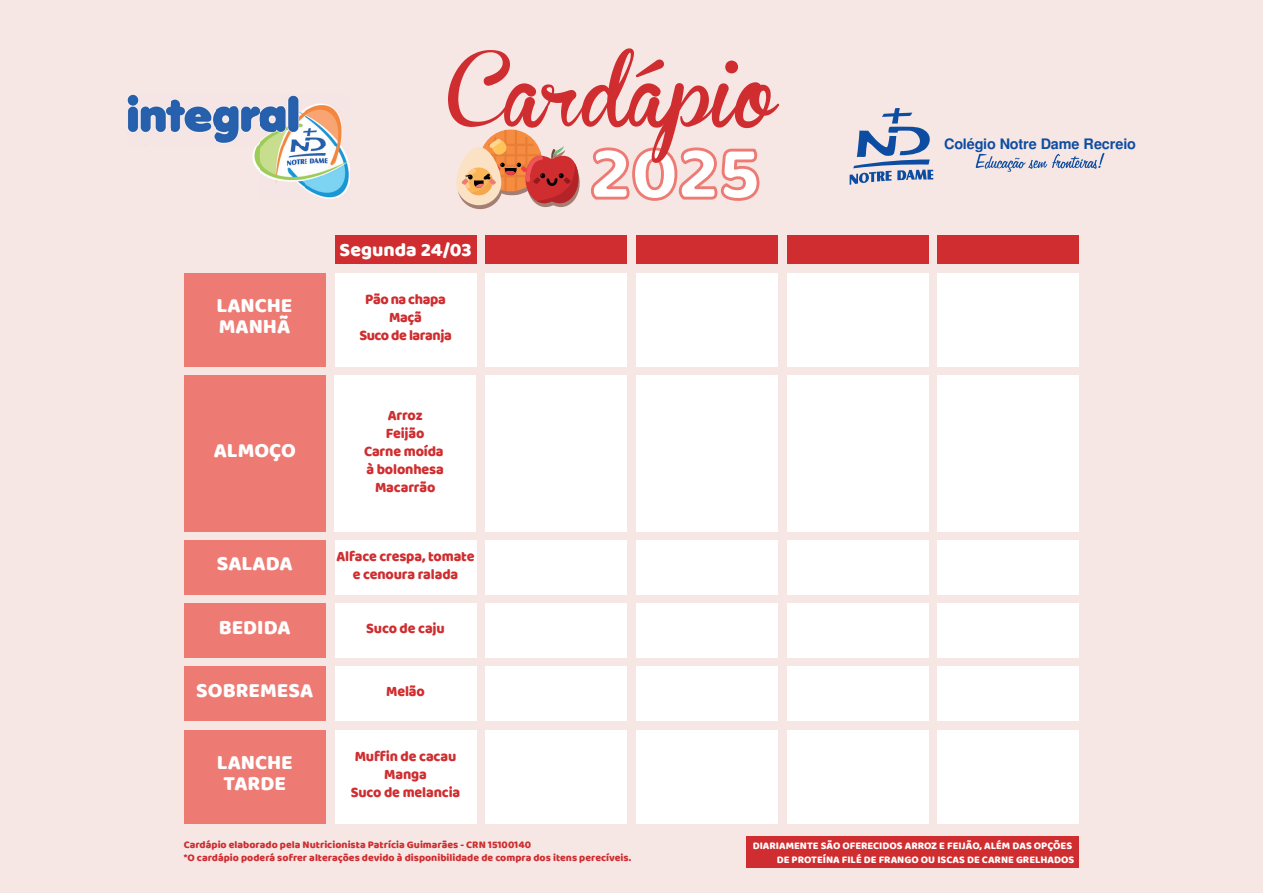
<style>
.page{position:relative;width:1263px;height:893px;background:#f6e7e5}
.page>*{position:absolute;margin:0;border:0;box-sizing:border-box;transform-origin:0 0}
.t1{font:78.9px "Baloo";color:#fff}
.t2{font:72.9px "Brannboll Fet";color:#cf2d2f}
.t3{font:21px/21px "Baloo";color:#fff}
.t4{font:19.5px "Baloo";color:#fff}
.t5{font:15px/18px "Baloo";letter-spacing:-.01em;color:#cf2d2f;text-align:center;scale:.95 1}
.t6{font:15px/18px "Baloo";letter-spacing:-.03em;color:#cf2d2f;text-align:center;scale:.95 1}
.t7{font:700 14.4px "Free Sans";letter-spacing:-.01em;color:#0d4da1}
.t8{font:10.5px/13.5px "Baloo";color:#cf2d2f}
.t9{font:10.5px/13.5px "Baloo";color:#fff;text-align:right}
</style>
<div class="page">
<div style="left:747px;top:836px;width:332px;height:32px;background:#cf2d2f"></div>
<img style="left:127px;top:95px;width:223px;height:103px">
<svg style="left:850px;top:108px;width:83px;height:77px"></svg>
<svg style="left:976px;top:153px;width:128px;height:19px"></svg>
<div style="left:184px;top:540px;width:142px;height:54px;background:#ee7a74"></div>
<div style="left:335px;top:235px;width:141px;height:29px;background:#cf2d2f"></div>
<div style="left:485px;top:235px;width:142px;height:29px;background:#cf2d2f"></div>
<div style="left:485px;top:273px;width:142px;height:94px;background:#fff"></div>
<div style="left:636px;top:235px;width:142px;height:29px;background:#cf2d2f"></div>
<div style="left:636px;top:273px;width:142px;height:94px;background:#fff"></div>
<div style="left:787px;top:235px;width:142px;height:29px;background:#cf2d2f"></div>
<div style="left:787px;top:273px;width:142px;height:94px;background:#fff"></div>
<div style="left:937px;top:235px;width:142px;height:29px;background:#cf2d2f"></div>
<div style="left:937px;top:273px;width:142px;height:94px;background:#fff"></div>
<div style="left:184px;top:273px;width:142px;height:93px;background:#ee7a74"></div>
<div style="left:485px;top:604px;width:142px;height:54px;background:#fff"></div>
<div style="left:636px;top:604px;width:142px;height:54px;background:#fff"></div>
<div style="left:787px;top:604px;width:142px;height:54px;background:#fff"></div>
<div style="left:937px;top:604px;width:142px;height:54px;background:#fff"></div>
<div style="left:184px;top:604px;width:142px;height:54px;background:#ee7a74"></div>
<div style="left:485px;top:667px;width:142px;height:54px;background:#fff"></div>
<div style="left:636px;top:667px;width:142px;height:54px;background:#fff"></div>
<div style="left:787px;top:667px;width:142px;height:54px;background:#fff"></div>
<div style="left:937px;top:667px;width:142px;height:54px;background:#fff"></div>
<div style="left:184px;top:667px;width:142px;height:54px;background:#ee7a74"></div>
<div style="left:184px;top:376px;width:142px;height:156px;background:#ee7a74"></div>
<div style="left:335px;top:376px;width:141px;height:156px;background:#fff"></div>
<div style="left:485px;top:376px;width:141px;height:156px;background:#fff"></div>
<div style="left:636px;top:376px;width:141px;height:156px;background:#fff"></div>
<div style="left:787px;top:376px;width:141px;height:156px;background:#fff"></div>
<div style="left:938px;top:376px;width:141px;height:156px;background:#fff"></div>
<div style="left:636px;top:730px;width:142px;height:93px;background:#fff"></div>
<div style="left:787px;top:730px;width:142px;height:93px;background:#fff"></div>
<div style="left:937px;top:730px;width:142px;height:93px;background:#fff"></div>
<div style="left:485px;top:730px;width:142px;height:93px;background:#fff"></div>
<div style="left:184px;top:730px;width:142px;height:93px;background:#ee7a74"></div>
<div style="left:335px;top:273px;width:141px;height:94px;background:#fff"></div>
<div style="left:335px;top:604px;width:141px;height:54px;background:#fff"></div>
<div style="left:485px;top:541px;width:142px;height:54px;background:#fff"></div>
<div style="left:636px;top:541px;width:142px;height:54px;background:#fff"></div>
<div style="left:787px;top:541px;width:142px;height:54px;background:#fff"></div>
<div style="left:937px;top:541px;width:142px;height:54px;background:#fff"></div>
<div style="left:335px;top:541px;width:141px;height:54px;background:#fff"></div>
<div style="left:335px;top:667px;width:141px;height:54px;background:#fff"></div>
<div style="left:335px;top:730px;width:141px;height:93px;background:#fff"></div>
<svg style="left:591px;top:147px;width:169px;height:54px"></svg>
<hr style="left:504px;top:130px;width:3px;height:61px;background:#e77f38">
<hr style="left:515px;top:130px;width:2px;height:61px;background:#e77f38">
<svg style="left:457px;top:133px;width:123px;height:76px"></svg>
<h3 class="t3" style="left:216px;top:295px;width:78px">LANCHE<br>MANHÃ</h3>
<h2 class="t2" style="left:447px;top:55px;width:330px">Cardápio</h2>
<h1 class="t1" style="left:590px;top:125px;width:172px">2025</h1>
<h3 class="t4" style="left:340px;top:237px;width:133px">Segunda 24/03</h3>
<h3 class="t6" style="left:359px;top:290px;width:99px">Pão na chapa<br>Maçã<br>Suco de laranja</h3>
<h3 class="t3" style="left:214px;top:439px;width:84px">ALMOÇO</h3>
<h3 class="t3" style="left:217px;top:553px;width:77px">SALADA</h3>
<h3 class="t3" style="left:219px;top:616px;width:73px">BEDIDA</h3>
<h3 class="t3" style="left:196px;top:679px;width:118px">SOBREMESA</h3>
<h3 class="t3" style="left:217px;top:751px;width:78px;text-align:center">LANCHE<br>TARDE</h3>
<h3 class="t5" style="left:364px;top:405px;width:86px">Arroz<br>Feijão<br>Carne moída à bolonhesa<br>Macarrão</h3>
<h3 class="t5" style="left:336px;top:547px;width:147px">Alface crespa, tomate e cenoura ralada</h3>
<h3 class="t5" style="left:366px;top:619px;width:84px">Suco de caju</h3>
<h3 class="t5" style="left:386px;top:682px;width:42px">Melão</h3>
<h3 class="t5" style="left:351px;top:746px;width:117px">Muffin de cacau<br>Manga<br>Suco de melancia</h3>
<h3 class="t7" style="left:944px;top:133px;width:193px">Colégio Notre Dame Recreio</h3>
<p class="t8" style="left:184px;top:837px;width:449px">Cardápio elaborado pela Nutricionista Patrícia Guimarães - CRN 15100140<br>*O cardápio poderá sofrer alterações devido à disponibilidade de compra dos itens perecíveis.</p>
<p class="t9" style="left:753px;top:839px;width:323px">DIARIAMENTE SÃO OFERECIDOS ARROZ E FEIJÃO, ALÉM DAS OPÇÕES<br>DE PROTEÍNA FILÉ DE FRANGO OU ISCAS DE CARNE GRELHADOS</p>
</div>
